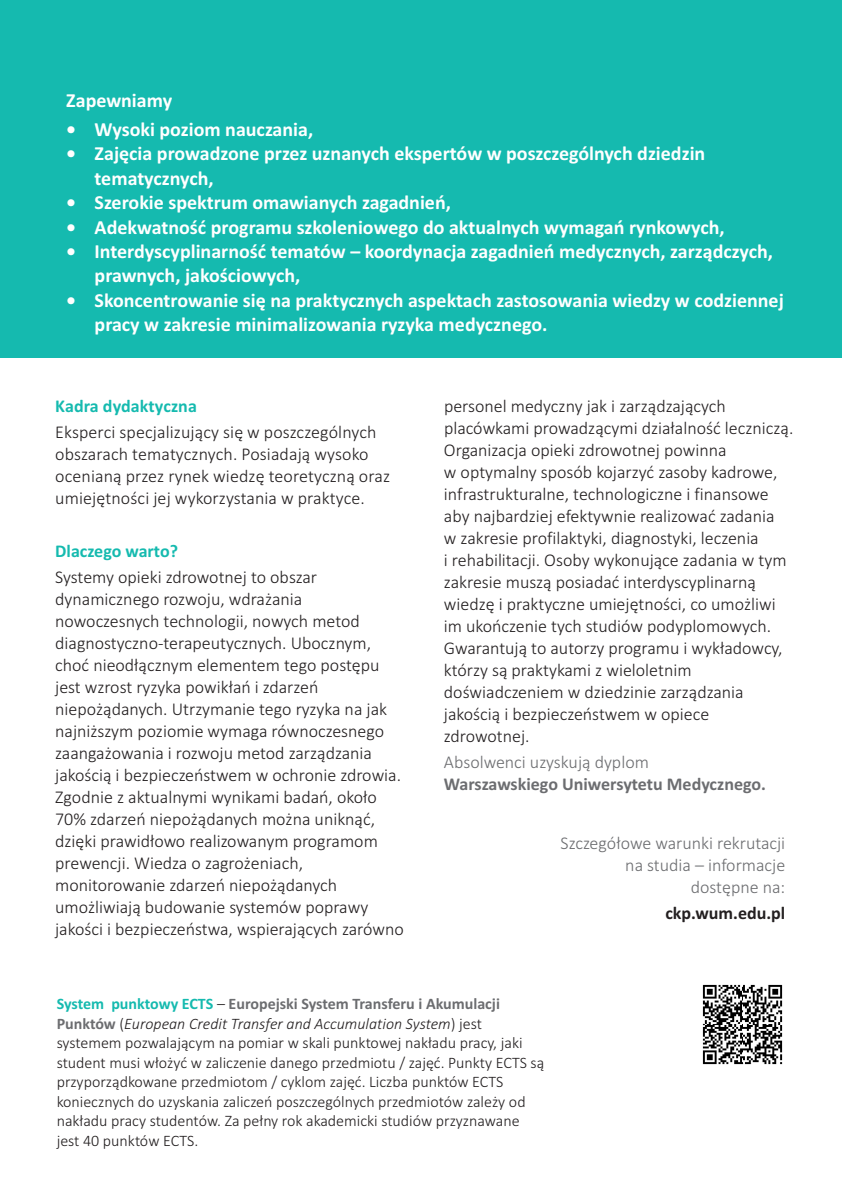
<style>
.page{position:relative;width:842px;height:1191px;background:#fff}
.page>*{position:absolute;margin:0;border:0;box-sizing:border-box;transform-origin:0 0}
.t1{font:700 20px/24.4px "Calibri";color:#fff}
.t2{font:300 18px/22px "Calibri";color:#231f20}
.t3{font:300 18px/22px "Calibri";color:#6c6d70;text-align:right}
.t4{font:700 18px "Calibri";color:#6c6d70}
.t5{font:700 18px "Calibri";color:#15baaf}
.t6{font:700 18px "Calibri";color:#231f20}
.t7{font:300 16px/19.6px "Calibri";color:#231f20}
.s1{font-weight:700;color:#15baaf}
.s2{font-weight:700;color:#6c6d70}
.s3{font-style:italic}
</style>
<div class="page">
<div style="left:0;top:0;width:842px;height:357px;background:#15baaf"></div>
<img style="left:702px;top:984px;width:81px;height:81px">
<p class="t1" style="left:66px;top:89px;width:107px">Zapewniamy</p>
<p class="t1" style="left:66px;top:119px;width:248px">• Wysoki poziom nauczania,</p>
<p class="t1" style="left:95px;top:143px;width:612px;text-indent:-28px">• Zajęcia prowadzone przez uznanych ekspertów w poszczególnych dziedzin tematycznych,</p>
<p class="t1" style="left:66px;top:192px;width:386px">• Szerokie spektrum omawianych zagadnień,</p>
<p class="t1" style="left:66px;top:216px;width:660px">• Adekwatność programu szkoleniowego do aktualnych wymagań rynkowych,</p>
<p class="t1" style="left:95px;top:241px;width:680px;text-indent:-28px">• Interdyscyplinarność tematów – koordynacja zagadnień medycznych, zarządczych, prawnych, jakościowych,</p>
<p class="t1" style="left:95px;top:290px;width:691px;text-indent:-28px">• Skoncentrowanie się na praktycznych aspektach zastosowania wiedzy w codziennej pracy w zakresie minimalizowania ryzyka medycznego.</p>
<p class="t5" style="left:55px;top:398px;width:143px">Kadra dydaktyczna</p>
<p class="t2" style="left:444px;top:396px;width:283px">personel medyczny jak i zarządzających</p>
<p class="t2" style="left:55px;top:423px;width:323px">Eksperci specjalizujący się w poszczególnych</p>
<p class="t2" style="left:444px;top:418px;width:351px">placówkami prowadzącymi działalność leczniczą.</p>
<p class="t2" style="left:55px;top:445px;width:315px">obszarach tematycznych. Posiadają wysoko</p>
<p class="t2" style="left:444px;top:440px;width:284px">Organizacja opieki zdrowotnej powinna</p>
<p class="t2" style="left:55px;top:466px;width:336px">ocenianą przez rynek wiedzę teoretyczną oraz</p>
<p class="t2" style="left:444px;top:462px;width:335px">w optymalny sposób kojarzyć zasoby kadrowe,</p>
<p class="t2" style="left:55px;top:488px;width:311px">umiejętności jej wykorzystania w praktyce.</p>
<p class="t2" style="left:444px;top:484px;width:344px">infrastrukturalne, technologiczne i finansowe aby najbardziej efektywnie realizować zadania w zakresie profilaktyki, diagnostyki, leczenia<br>i rehabilitacji. Osoby wykonujące zadania w tym</p>
<p class="t2" style="left:55px;top:568px;width:263px">Systemy opieki zdrowotnej to obszar</p>
<p class="t2" style="left:444px;top:572px;width:314px">zakresie muszą posiadać interdyscyplinarną</p>
<p class="t2" style="left:55px;top:590px;width:249px">dynamicznego rozwoju, wdrażania</p>
<p class="t2" style="left:444px;top:594px;width:333px">wiedzę i praktyczne umiejętności, co umożliwi</p>
<p class="t2" style="left:55px;top:611px;width:306px">nowoczesnych technologii, nowych metod</p>
<p class="t2" style="left:444px;top:616px;width:329px">im ukończenie tych studiów podyplomowych.</p>
<p class="t2" style="left:55px;top:633px;width:317px">diagnostyczno-terapeutycznych. Ubocznym,</p>
<p class="t2" style="left:444px;top:638px;width:340px">Gwarantują to autorzy programu i wykładowcy,</p>
<p class="t2" style="left:55px;top:655px;width:326px">choć nieodłącznym elementem tego postępu</p>
<p class="t2" style="left:444px;top:660px;width:249px">którzy są praktykami z wieloletnim</p>
<p class="t2" style="left:55px;top:677px;width:265px">jest wzrost ryzyka powikłań i zdarzeń</p>
<p class="t2" style="left:444px;top:682px;width:301px">doświadczeniem w dziedzinie zarządzania</p>
<p class="t2" style="left:55px;top:699px;width:333px">niepożądanych. Utrzymanie tego ryzyka na jak</p>
<p class="t2" style="left:444px;top:704px;width:267px">jakością i bezpieczeństwem w opiece</p>
<p class="t2" style="left:55px;top:721px;width:331px">najniższym poziomie wymaga równoczesnego</p>
<p class="t2" style="left:444px;top:726px;width:87px">zdrowotnej.</p>
<p class="t2" style="left:55px;top:743px;width:350px">zaangażowania i rozwoju metod zarządzania jakością i bezpieczeństwem w ochronie zdrowia.<br>Zgodnie z aktualnymi wynikami badań, około 70% zdarzeń niepożądanych można uniknąć, dzięki prawidłowo realizowanym programom prewencji. Wiedza o zagrożeniach, monitorowanie zdarzeń niepożądanych umożliwiają budowanie systemów poprawy jakości i bezpieczeństwa, wspierających zarówno</p>
<p class="t3" style="left:444px;top:752px;width:207px">Absolwenci uzyskują dyplom</p>
<p class="t5" style="left:55px;top:543px;width:124px">Dlaczego warto?</p>
<p class="t4" style="left:444px;top:776px;width:323px">Warszawskiego Uniwersytetu Medycznego.</p>
<p class="t3" style="left:560px;top:833px;width:226px">Szczegółowe warunki rekrutacji na studia – informacje dostępne na:</p>
<p class="t6" style="left:665px;top:906px;width:121px">ckp.wum.edu.pl</p>
<p class="t7" style="left:57px;top:995px;width:489px"><span class="s1">System punktowy ECTS</span> – <span class="s2">Europejski System Transferu i Akumulacji Punktów</span> (<span class="s3">European Credit Transfer and Accumulation System</span>) jest systemem pozwalającym na pomiar w skali punktowej nakładu pracy, jaki student musi włożyć w zaliczenie danego przedmiotu / zajęć. Punkty ECTS są przyporządkowane przedmiotom / cyklom zajęć. Liczba punktów ECTS koniecznych do uzyskania zaliczeń poszczególnych przedmiotów zależy od nakładu pracy studentów. Za pełny rok akademicki studiów przyznawane jest 40 punktów ECTS.</p>
</div>
